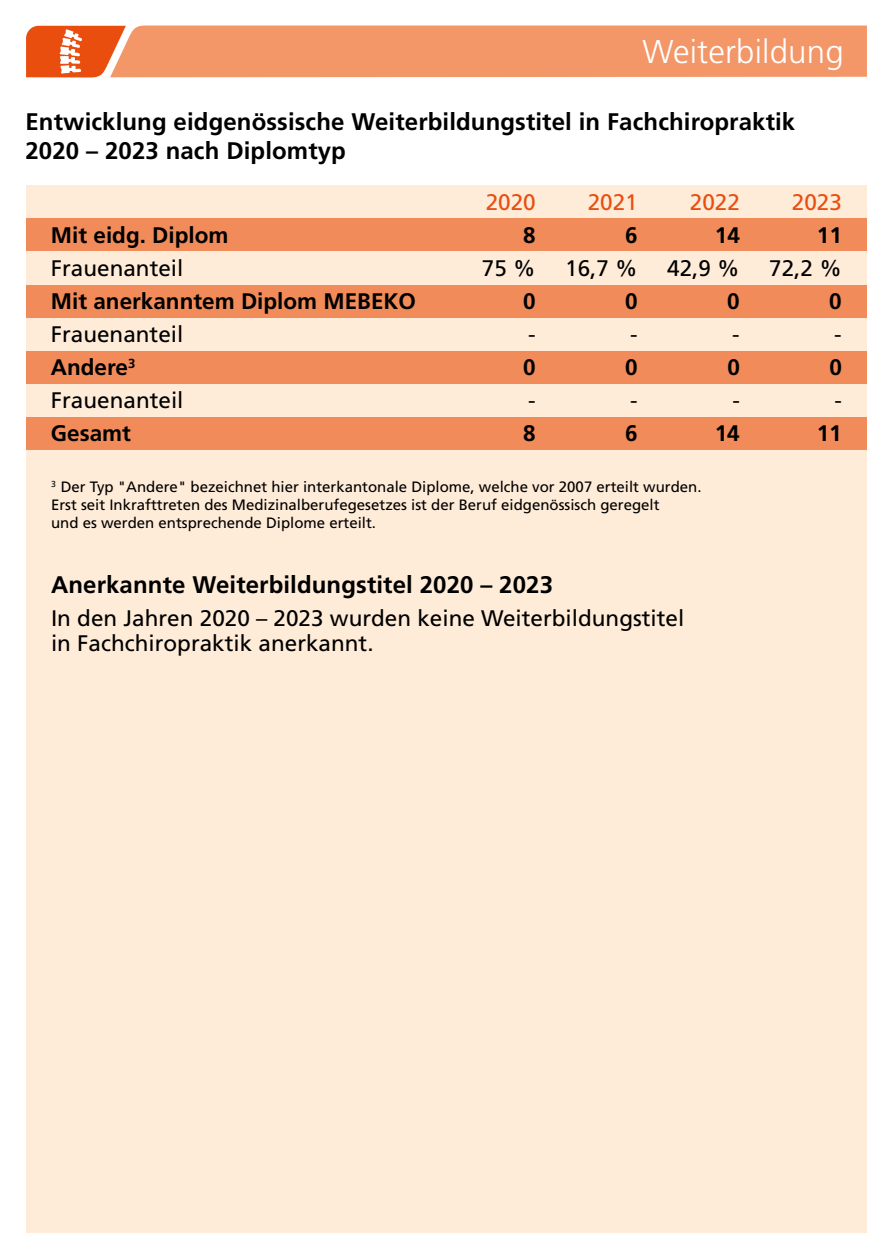
<style>
.page{position:relative;width:893px;height:1259px;background:#fff}
.page>*{position:absolute;margin:0;border:0;box-sizing:border-box;transform-origin:0 0}
.t1{font:300 33px "Frutiger LT Pro";letter-spacing:.005em;color:#fff}
.t2{font:700 24px/28.5px "Frutiger LT Pro";letter-spacing:.005em;color:#000}
.t3{font:22.5px/25.5px "Frutiger LT Pro";color:#000}
.t4{font:700 22.5px "Frutiger LT Pro";color:#000}
.t5{font:22.5px "Frutiger LT Pro";color:#e94e0f}
.t6{font:15px/18px "Frutiger LT Pro";color:#000}
</style>
<div class="page">
<div style="left:27px;top:185px;width:840px;height:1048px;background:#feebd8"></div>
<div style="left:27px;top:218px;width:840px;height:33px;background:#f18b59"></div>
<div style="left:27px;top:285px;width:840px;height:32px;background:#f18b59"></div>
<div style="left:27px;top:351px;width:840px;height:33px;background:#f18b59"></div>
<div style="left:27px;top:417px;width:840px;height:33px;background:#f18b59"></div>
<svg style="left:26px;top:26px;width:841px;height:51px;background:#f29264"></svg>
<h1 class="t1" style="left:642px;top:33px;width:203px">Weiterbildung</h1>
<h2 class="t2" style="left:26px;top:108px;width:771px">Entwicklung eidgenössische Weiterbildungstitel in Fachchiropraktik<br>2020 – 2023 nach Diplomtyp</h2>
<h3 class="t5" style="left:486px;top:189px;width:52px">2020</h3>
<h3 class="t5" style="left:588px;top:189px;width:52px">2021</h3>
<h3 class="t5" style="left:690px;top:189px;width:52px">2022</h3>
<h3 class="t5" style="left:792px;top:189px;width:52px">2023</h3>
<h3 class="t4" style="left:51px;top:222px;width:179px">Mit eidg. Diplom</h3>
<h3 class="t4" style="left:523px;top:222px;width:14px">8</h3>
<h3 class="t4" style="left:625px;top:222px;width:14px">6</h3>
<h3 class="t4" style="left:715px;top:222px;width:27px">14</h3>
<h3 class="t4" style="left:817px;top:222px;width:27px">11</h3>
<h3 class="t3" style="left:51px;top:256px;width:134px">Frauenanteil</h3>
<h3 class="t3" style="left:482px;top:256px;width:55px">75 %</h3>
<h3 class="t3" style="left:565px;top:256px;width:74px">16,7 %</h3>
<h3 class="t3" style="left:667px;top:256px;width:74px">42,9 %</h3>
<h3 class="t3" style="left:769px;top:256px;width:74px">72,2 %</h3>
<h3 class="t4" style="left:51px;top:288px;width:367px">Mit anerkanntem Diplom MEBEKO</h3>
<h3 class="t4" style="left:523px;top:288px;width:14px">0</h3>
<h3 class="t4" style="left:625px;top:288px;width:14px">0</h3>
<h3 class="t4" style="left:727px;top:288px;width:14px">0</h3>
<h3 class="t4" style="left:829px;top:288px;width:14px">0</h3>
<h3 class="t3" style="left:51px;top:322px;width:134px">Frauenanteil</h3>
<h3 class="t3" style="left:528px;top:322px;width:9px">-</h3>
<h3 class="t3" style="left:630px;top:322px;width:9px">-</h3>
<h3 class="t3" style="left:732px;top:322px;width:9px">-</h3>
<h3 class="t3" style="left:834px;top:322px;width:9px">-</h3>
<h3 class="t4" style="left:51px;top:354px;width:86px">Andere<sup>3</sup></h3>
<h3 class="t4" style="left:523px;top:354px;width:14px">0</h3>
<h3 class="t4" style="left:625px;top:354px;width:14px">0</h3>
<h3 class="t4" style="left:727px;top:354px;width:14px">0</h3>
<h3 class="t4" style="left:829px;top:354px;width:14px">0</h3>
<h3 class="t3" style="left:51px;top:388px;width:134px">Frauenanteil</h3>
<h3 class="t3" style="left:528px;top:388px;width:9px">-</h3>
<h3 class="t3" style="left:630px;top:388px;width:9px">-</h3>
<h3 class="t3" style="left:732px;top:388px;width:9px">-</h3>
<h3 class="t3" style="left:834px;top:388px;width:9px">-</h3>
<h3 class="t4" style="left:51px;top:420px;width:82px">Gesamt</h3>
<h3 class="t4" style="left:523px;top:420px;width:14px">8</h3>
<h3 class="t4" style="left:625px;top:420px;width:14px">6</h3>
<h3 class="t4" style="left:715px;top:420px;width:27px">14</h3>
<h3 class="t4" style="left:817px;top:420px;width:27px">11</h3>
<p class="t6" style="left:51px;top:478px;width:652px"><sup>3</sup> Der Typ "Andere" bezeichnet hier interkantonale Diplome, welche vor 2007 erteilt wurden.<br>Erst seit Inkrafttreten des Medizinalberufegesetzes ist der Beruf eidgenössisch geregelt<br>und es werden entsprechende Diplome erteilt.</p>
<h2 class="t2" style="left:51px;top:570px;width:504px">Anerkannte Weiterbildungstitel 2020 – 2023</h2>
<h3 class="t3" style="left:51px;top:605px;width:635px">In den Jahren 2020 – 2023 wurden keine Weiterbildungstitel in Fachchiropraktik anerkannt.</h3>
</div>
